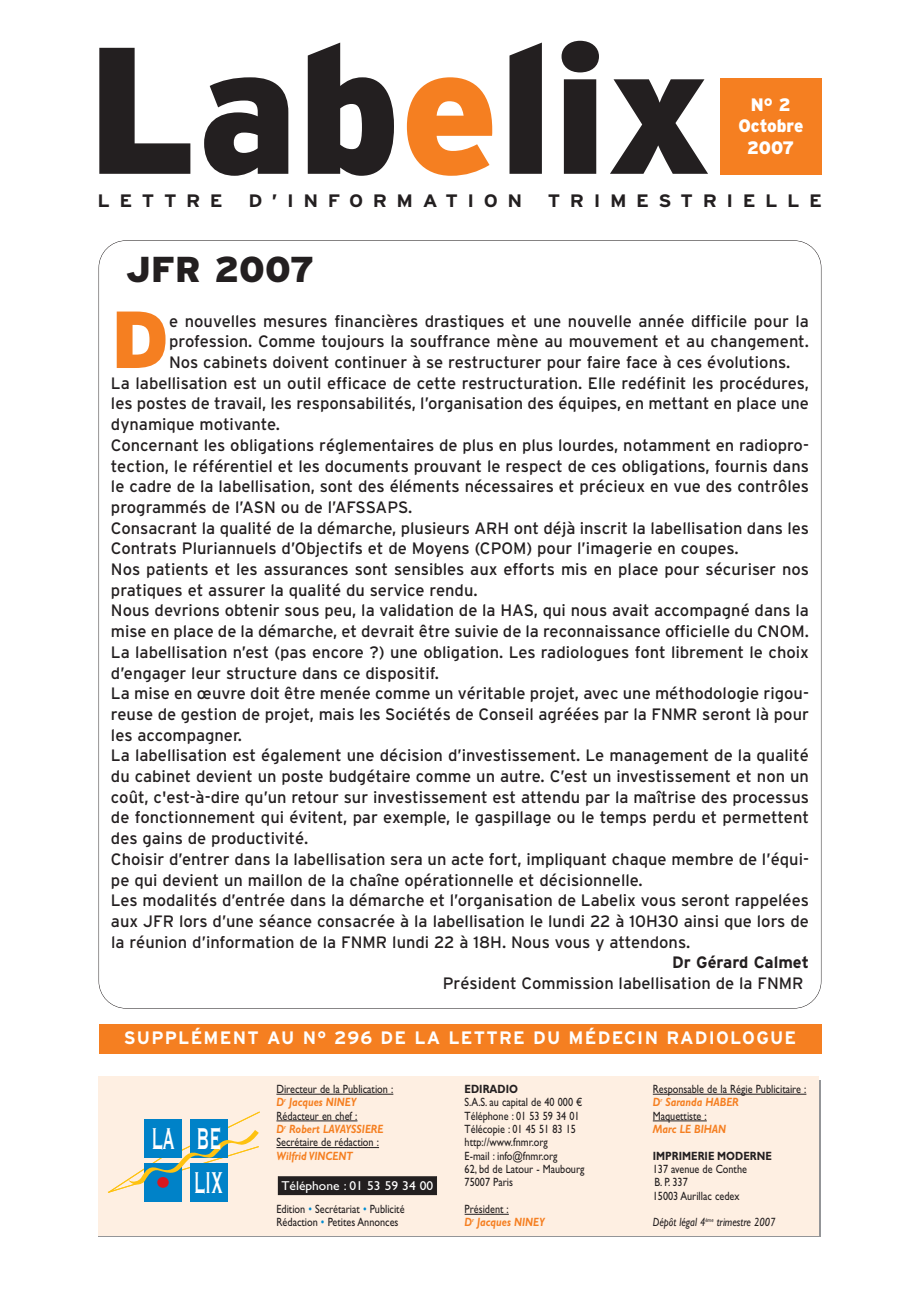
<style>
.page{position:relative;width:920px;height:1290px;background:#fff}
.page>*{position:absolute;margin:0;border:0;box-sizing:border-box;transform-origin:0 0}
.t1{font:900 180px "Interstate";color:#231f20}
.t2{font:900 80.7px "Interstate";color:#f57f21}
.t3{font:39.6px "Copperplate Thirty One BC";color:#fff;scale:.45 1}
.t4{font:900 36px "Interstate";letter-spacing:.005em;color:#231f20}
.t5{font:700 18px "Interstate";letter-spacing:.07em;color:#fff}
.t6{font:700 18px "Interstate";letter-spacing:.48em;color:#231f20;scale:1.1 1}
.t7{font:900 18px/21.6px "Interstate";color:#fff;text-align:center;scale:.95 1}
.t8{font:16.5px "Interstate";color:#231f20}
.t9{font:700 16.5px "Interstate";color:#231f20}
.t10{font:12.9px "Gill Sans";color:#fff;scale:1.05 1}
.t11{font:12px/13.4px "Gill Sans";color:#231f20;scale:.85 1}
.t12{font:italic 700 12px/13.4px "Gill Sans";color:#f57f21;scale:.85 1}
.t13{font:italic 12px "Gill Sans";color:#231f20;scale:.85 1}
.t14{font:700 12px "Gill Sans";color:#231f20;scale:.85 1}
.s1{color:#f57f21}
.s2{font-weight:700;font-style:italic;color:#f57f21}
.s3{color:#008cd2}
.s4{font-weight:700}
.s5{font-family:"Gill Sans Std"}
.s6{font-weight:400;font-style:normal;color:#231f20}
</style>
<div class="page">
<div style="left:99px;top:1076px;width:720px;height:160px;background:#feefe2"></div>
<div style="left:720px;top:78px;width:102px;height:97px;background:#f57f21"></div>
<hr style="left:276px;top:1094px;width:117px;height:1px;background:#231f20">
<hr style="left:276px;top:1120px;width:81px;height:1px;background:#231f20">
<hr style="left:276px;top:1147px;width:103px;height:1px;background:#231f20">
<hr style="left:465px;top:1214px;width:44px;height:1px;background:#231f20">
<hr style="left:653px;top:1094px;width:153px;height:1px;background:#231f20">
<hr style="left:653px;top:1120px;width:54px;height:1px;background:#231f20">
<div style="left:279px;top:1177px;width:157px;height:17px;background:#231f20"></div>
<div style="left:278px;top:1176px;width:159px;height:19px;border:1px solid #231f20"></div>
<div style="left:99px;top:1024px;width:722px;height:30px;background:#f57f21"></div>
<div style="left:190px;top:1163px;width:37px;height:39px;background:#0082c8"></div>
<div style="left:144px;top:1163px;width:38px;height:39px;background:#0082c8"></div>
<svg style="left:108px;top:1111px;width:152px;height:82px"></svg>
<h1 class="t1" style="left:87px;top:6px;width:625px">Lab<span class="s1">e</span>lix</h1>
<p class="t7" style="left:738px;top:94px;width:70px">N° 2<br>Octobre<br>2007</p>
<p class="t6" style="left:98px;top:190px;width:115px">LETTRE</p>
<p class="t6" style="left:248px;top:190px;width:251px">D’INFORMATION</p>
<p class="t6" style="left:548px;top:190px;width:251px">TRIMESTRIELLE</p>
<h3 class="t4" style="left:126px;top:248px;width:190px">JFR 2007</h3>
<h2 class="t2" style="left:111px;top:293px;width:60px">D</h2>
<p class="t8" style="left:169px;top:311px;width:641px">e nouvelles mesures financières drastiques et une nouvelle année difficile pour la</p>
<p class="t8" style="left:169px;top:332px;width:641px">profession. Comme toujours la souffrance mène au mouvement et au changement.</p>
<p class="t8" style="left:169px;top:353px;width:623px">Nos cabinets doivent continuer à se restructurer pour faire face à ces évolutions.</p>
<p class="t8" style="left:111px;top:373px;width:699px">La labellisation est un outil efficace de cette restructuration. Elle redéfinit les procédures,</p>
<p class="t8" style="left:111px;top:394px;width:699px">les postes de travail, les responsabilités, l’organisation des équipes, en mettant en place une</p>
<p class="t8" style="left:111px;top:415px;width:171px">dynamique motivante.</p>
<p class="t8" style="left:111px;top:435px;width:699px">Concernant les obligations réglementaires de plus en plus lourdes, notamment en radiopro-</p>
<p class="t8" style="left:111px;top:456px;width:699px">tection, le référentiel et les documents prouvant le respect de ces obligations, fournis dans</p>
<p class="t8" style="left:111px;top:477px;width:699px">le cadre de la labellisation, sont des éléments nécessaires et précieux en vue des contrôles</p>
<p class="t8" style="left:111px;top:498px;width:303px">programmés de l’ASN ou de l’AFSSAPS.</p>
<p class="t8" style="left:111px;top:518px;width:699px">Consacrant la qualité de la démarche, plusieurs ARH ont déjà inscrit la labellisation dans les</p>
<p class="t8" style="left:111px;top:539px;width:629px">Contrats Pluriannuels d’Objectifs et de Moyens (CPOM) pour l’imagerie en coupes.</p>
<p class="t8" style="left:111px;top:560px;width:699px">Nos patients et les assurances sont sensibles aux efforts mis en place pour sécuriser nos</p>
<p class="t8" style="left:111px;top:580px;width:368px">pratiques et assurer la qualité du service rendu.</p>
<p class="t8" style="left:111px;top:601px;width:699px">Nous devrions obtenir sous peu, la validation de la HAS, qui nous avait accompagné dans la</p>
<p class="t8" style="left:111px;top:622px;width:699px">mise en place de la démarche, et devrait être suivie de la reconnaissance officielle du CNOM.</p>
<p class="t8" style="left:111px;top:642px;width:699px">La labellisation n’est (pas encore ?) une obligation. Les radiologues font librement le choix</p>
<p class="t8" style="left:111px;top:663px;width:329px">d’engager leur structure dans ce dispositif.</p>
<p class="t8" style="left:111px;top:684px;width:699px">La mise en œuvre doit être menée comme un véritable projet, avec une méthodologie rigou-</p>
<p class="t8" style="left:111px;top:705px;width:699px">reuse de gestion de projet, mais les Sociétés de Conseil agréées par la FNMR seront là pour</p>
<p class="t8" style="left:111px;top:725px;width:133px">les accompagner.</p>
<p class="t8" style="left:111px;top:746px;width:699px">La labellisation est également une décision d’investissement. Le management de la qualité</p>
<p class="t8" style="left:111px;top:767px;width:699px">du cabinet devient un poste budgétaire comme un autre. C’est un investissement et non un</p>
<p class="t8" style="left:111px;top:787px;width:699px">coût, c'est-à-dire qu’un retour sur investissement est attendu par la maîtrise des processus</p>
<p class="t8" style="left:111px;top:808px;width:699px">de fonctionnement qui évitent, par exemple, le gaspillage ou le temps perdu et permettent</p>
<p class="t8" style="left:111px;top:829px;width:199px">des gains de productivité.</p>
<p class="t8" style="left:111px;top:849px;width:699px">Choisir d’entrer dans la labellisation sera un acte fort, impliquant chaque membre de l’équi-</p>
<p class="t8" style="left:111px;top:870px;width:533px">pe qui devient un maillon de la chaîne opérationnelle et décisionnelle.</p>
<p class="t8" style="left:111px;top:891px;width:699px">Les modalités d’entrée dans la démarche et l’organisation de Labelix vous seront rappelées</p>
<p class="t8" style="left:111px;top:912px;width:699px">aux JFR lors d’une séance consacrée à la labellisation le lundi 22 à 10H30 ainsi que lors de</p>
<p class="t8" style="left:111px;top:932px;width:581px">la réunion d’information de la FNMR lundi 22 à 18H. Nous vous y attendons.</p>
<p class="t9" style="left:672px;top:953px;width:138px">Dr Gérard Calmet</p>
<p class="t8" style="left:443px;top:974px;width:362px">Président Commission labellisation de la FNMR</p>
<p class="t5" style="left:124px;top:1028px;width:674px">SUPPLÉMENT AU N° 296 DE LA LETTRE DU MÉDECIN RADIOLOGUE</p>
<h3 class="t3" style="left:152px;top:1112px;width:52px">LA</h3>
<h3 class="t3" style="left:197px;top:1112px;width:57px">BE</h3>
<h3 class="t3" style="left:194px;top:1156px;width:66px">LIX</h3>
<p class="t11" style="left:276px;top:1083px;width:139px">Directeur de la Publication :<br><span class="s2">D</span><sup>r</sup> <span class="s2">Jacques NINEY<br></span>Rédacteur en chef :<br><span class="s2">D</span><sup>r</sup> <span class="s2">Robert LAVAYSSIERE<br></span>Secrétaire de rédaction :</p>
<p class="t12" style="left:276px;top:1150px;width:91px">Wilfrid VINCENT</p>
<p class="t10" style="left:281px;top:1181px;width:146px">Téléphone : 01 53 59 34 00</p>
<p class="t11" style="left:276px;top:1203px;width:152px">Edition <span class="s3">•</span> Secrétariat <span class="s3">•</span> Publicité<br>Rédaction <span class="s3">•</span> Petites Annonces</p>
<p class="t11" style="left:465px;top:1083px;width:142px"><span class="s4">EDIRADIO<br></span>S.A.S. au capital de 40 000 <span class="s5">€<br></span>Téléphone : 01 53 59 34 01<br>Télécopie : 01 45 51 83 15 http://www.fnmr.org<br>E-mail : info@fnmr.org<br>62, bd de Latour - Maubourg<br>75007 Paris</p>
<p class="t12" style="left:465px;top:1203px;width:96px"><span class="s6">Président :<br></span>D<sup>r</sup> Jacques NINEY</p>
<p class="t11" style="left:653px;top:1083px;width:182px">Responsable de la Régie Publicitaire :<br><span class="s2">D</span><sup>r</sup> <span class="s2">Saranda HABER<br></span>Maquettiste :</p>
<p class="t12" style="left:653px;top:1123px;width:88px">Marc LE BIHAN</p>
<p class="t14" style="left:653px;top:1151px;width:142px">IMPRIMERIE MODERNE</p>
<p class="t11" style="left:653px;top:1163px;width:112px">137 avenue de Conthe<br>B. P. 337<br>15003 Aurillac cedex</p>
<p class="t13" style="left:653px;top:1218px;width:146px">Dépôt légal 4<sup>ème</sup> trimestre 2007</p>
</div>
